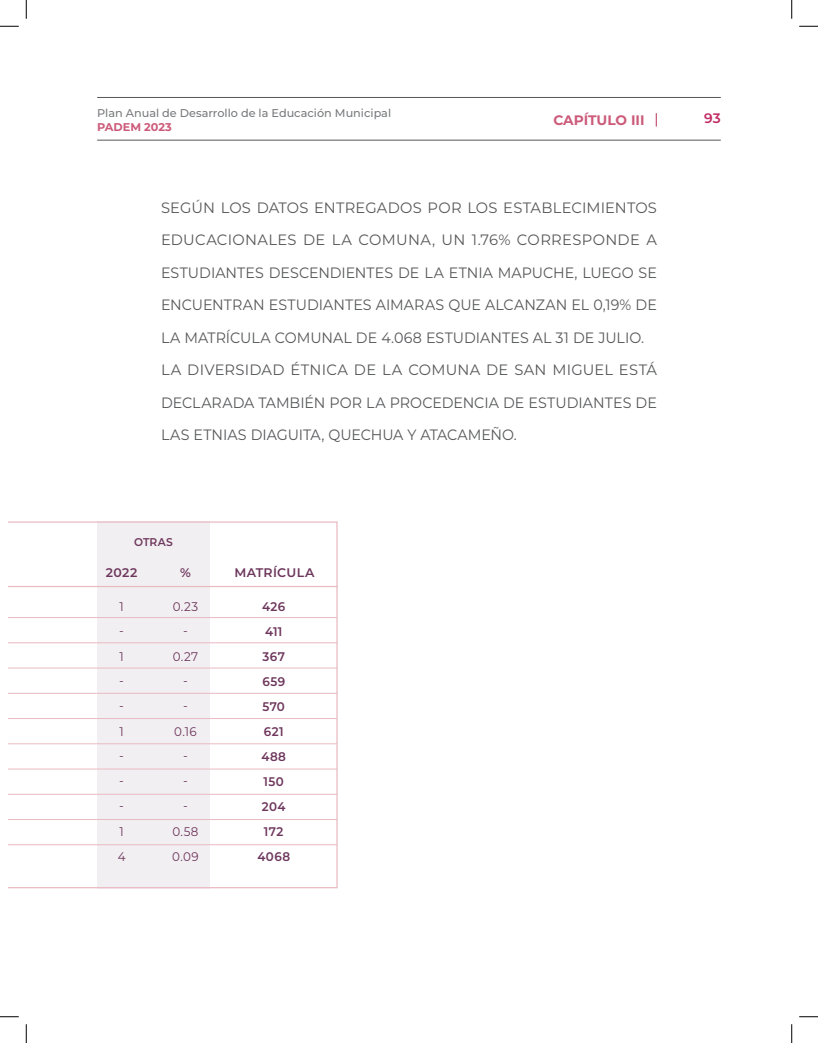
<style>
.page{position:relative;width:818px;height:1043px;background:#fff}
.page>*{position:absolute;margin:0;border:0;box-sizing:border-box;transform-origin:0 0}
.Parrafo{font:15px/32.5px "Montserrat";color:#57585a;text-align:justify}
.t1{font:700 13.75px "Montserrat";color:#cc5b7a}
.t2{font:600 13.75px "Montserrat";color:#c12b63}
.t3{font:12.5px "Montserrat";letter-spacing:.035em;color:#6d365c;scale:.95 1}
.t4{font:600 12.5px "Montserrat";letter-spacing:.03em;color:#6d365c;scale:.95 1}
.t5{font:600 12.5px "Montserrat";letter-spacing:.03em;color:#6d365c}
.t6{font:500 11.25px "Montserrat";color:#787a7d}
.t7{font:700 11.25px "Montserrat";color:#cc5b7a}
.t8{font:600 11.25px "Montserrat";letter-spacing:.02em;color:#6d365c;scale:.95 1}
</style>
<div class="page">
<hr style="left:97px;top:140px;width:623px;height:1px;background:#57585a">
<hr style="left:97px;top:97px;width:623px;height:1px;background:#57585a">
<svg style="left:655px;top:113px;width:2px;height:14px"></svg>
<svg style="left:9px;top:521px;width:328px;height:367px"></svg>
<hr style="left:9px;top:586px;width:328px;height:1px;background:#e9bac2">
<hr style="left:9px;top:617px;width:328px;height:1px;background:#e9bac2">
<hr style="left:9px;top:743px;width:328px;height:1px;background:#e9bac2">
<hr style="left:9px;top:642px;width:328px;height:1px;background:#e9bac2">
<hr style="left:9px;top:768px;width:328px;height:1px;background:#e9bac2">
<hr style="left:9px;top:667px;width:328px;height:1px;background:#e9bac2">
<hr style="left:9px;top:794px;width:328px;height:1px;background:#e9bac2">
<hr style="left:9px;top:693px;width:328px;height:1px;background:#e9bac2">
<hr style="left:9px;top:819px;width:328px;height:1px;background:#e9bac2">
<hr style="left:9px;top:718px;width:328px;height:1px;background:#e9bac2">
<hr style="left:9px;top:844px;width:328px;height:1px;background:#e9bac2">
<svg style="left:0;top:26px;width:19px;height:1px"></svg>
<svg style="left:799px;top:26px;width:19px;height:1px"></svg>
<svg style="left:0;top:1016px;width:19px;height:1px"></svg>
<svg style="left:799px;top:1016px;width:19px;height:1px"></svg>
<svg style="left:26px;top:0;width:1px;height:19px"></svg>
<svg style="left:26px;top:1024px;width:1px;height:18px"></svg>
<svg style="left:791px;top:0;width:1px;height:19px"></svg>
<svg style="left:791px;top:1024px;width:1px;height:18px"></svg>
<p class="t6" style="left:97px;top:105px;width:295px">Plan Anual de Desarrollo de la Educación Municipal</p>
<p class="t7" style="left:97px;top:119px;width:76px">PADEM 2023</p>
<p class="t1" style="left:553px;top:110px;width:93px">CAPÍTULO III</p>
<p class="t2" style="left:704px;top:108px;width:18px">93</p>
<p class="Parrafo" style="left:161px;top:190px;width:497px">SEGÚN LOS DATOS ENTREGADOS POR LOS ESTABLECIMIENTOS EDUCACIONALES DE LA COMUNA, UN 1.76% CORRESPONDE A ESTUDIANTES DESCENDIENTES DE LA ETNIA MAPUCHE, LUEGO SE ENCUENTRAN ESTUDIANTES AIMARAS QUE ALCANZAN EL 0,19% DE LA MATRÍCULA COMUNAL DE 4.068 ESTUDIANTES AL 31 DE JULIO.</p>
<p class="Parrafo" style="left:161px;top:353px;width:497px">LA DIVERSIDAD ÉTNICA DE LA COMUNA DE SAN MIGUEL ESTÁ DECLARADA TAMBIÉN POR LA PROCEDENCIA DE ESTUDIANTES DE LAS ETNIAS DIAGUITA, QUECHUA Y ATACAMEÑO.</p>
<p class="t8" style="left:134px;top:533px;width:42px">OTRAS</p>
<p class="t5" style="left:106px;top:564px;width:33px">2022</p>
<p class="t5" style="left:180px;top:564px;width:12px">%</p>
<p class="t5" style="left:234px;top:564px;width:81px">MATRÍCULA</p>
<p class="t3" style="left:119px;top:597px;width:6px">1</p>
<p class="t3" style="left:119px;top:622px;width:7px">-</p>
<p class="t3" style="left:119px;top:647px;width:6px">1</p>
<p class="t3" style="left:119px;top:672px;width:7px">-</p>
<p class="t3" style="left:119px;top:697px;width:7px">-</p>
<p class="t3" style="left:119px;top:722px;width:6px">1</p>
<p class="t3" style="left:119px;top:747px;width:7px">-</p>
<p class="t3" style="left:119px;top:772px;width:7px">-</p>
<p class="t3" style="left:119px;top:797px;width:7px">-</p>
<p class="t3" style="left:119px;top:822px;width:6px">1</p>
<p class="t3" style="left:118px;top:847px;width:10px">4</p>
<p class="t3" style="left:173px;top:597px;width:28px">0.23</p>
<p class="t3" style="left:183px;top:622px;width:7px">-</p>
<p class="t3" style="left:173px;top:647px;width:28px">0.27</p>
<p class="t3" style="left:183px;top:672px;width:7px">-</p>
<p class="t3" style="left:183px;top:697px;width:7px">-</p>
<p class="t3" style="left:174px;top:722px;width:25px">0.16</p>
<p class="t3" style="left:183px;top:747px;width:7px">-</p>
<p class="t3" style="left:183px;top:772px;width:7px">-</p>
<p class="t3" style="left:183px;top:797px;width:7px">-</p>
<p class="t3" style="left:172px;top:822px;width:29px">0.58</p>
<p class="t3" style="left:172px;top:847px;width:29px">0.09</p>
<p class="t4" style="left:262px;top:597px;width:26px">426</p>
<p class="t4" style="left:265px;top:622px;width:20px">411</p>
<p class="t4" style="left:262px;top:647px;width:25px">367</p>
<p class="t4" style="left:262px;top:672px;width:25px">659</p>
<p class="t4" style="left:262px;top:697px;width:25px">570</p>
<p class="t4" style="left:264px;top:722px;width:22px">621</p>
<p class="t4" style="left:261px;top:747px;width:27px">488</p>
<p class="t4" style="left:263px;top:772px;width:23px">150</p>
<p class="t4" style="left:262px;top:797px;width:26px">204</p>
<p class="t4" style="left:264px;top:822px;width:22px">172</p>
<p class="t4" style="left:257px;top:847px;width:36px">4068</p>
</div>
